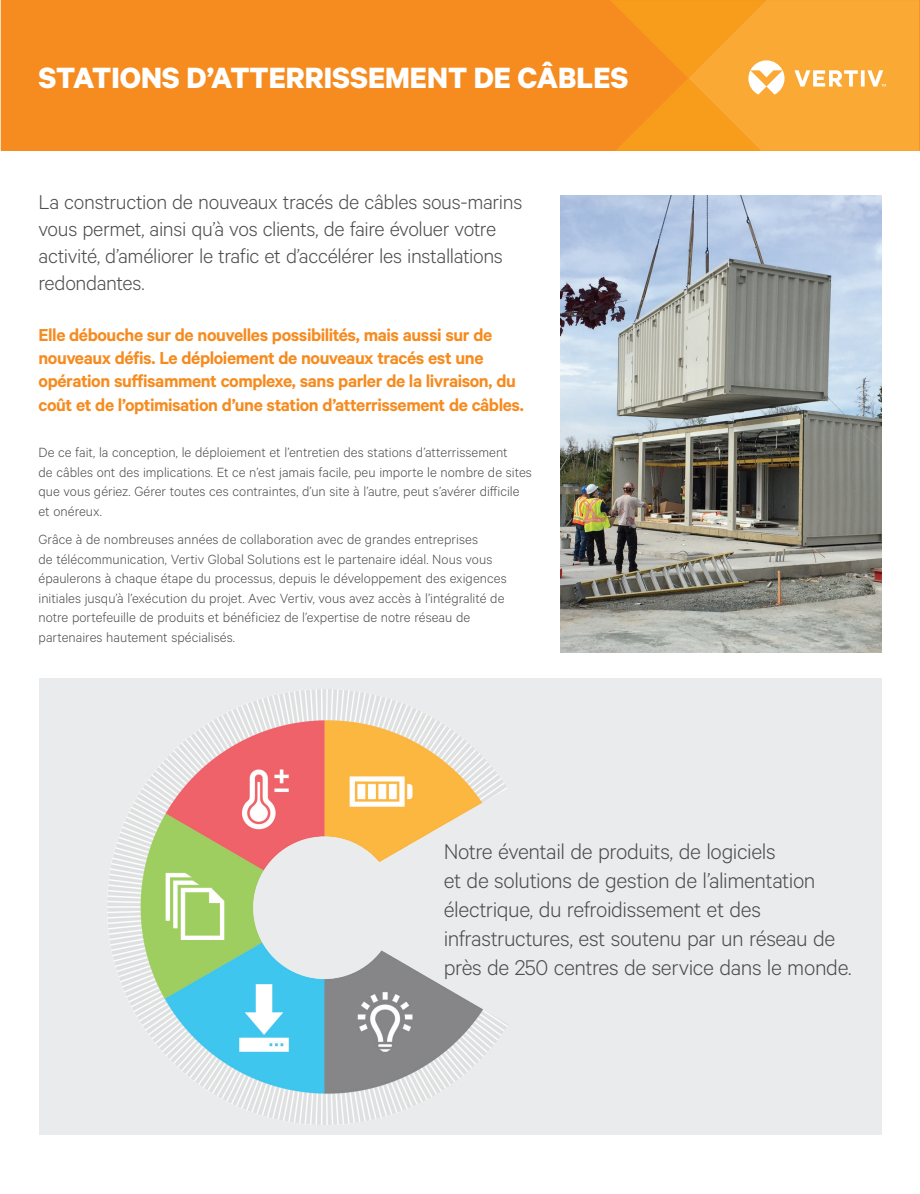
<style>
.page{position:relative;width:920px;height:1194px;background:#fff}
.page>*{position:absolute;margin:0;border:0;box-sizing:border-box;transform-origin:0 0}
.t1{font:700 33px "Calibre";color:#fff}
.t2{font:300 24px/28.8px "Calibre";letter-spacing:-.015em;color:#4b4c4d}
.t3{font:300 22.5px/27px "Calibre";letter-spacing:-.015em;color:#4b4c4d}
.t4{font:600 19.5px/23.4px "Calibre";letter-spacing:-.02em;color:#f68b1f}
.t5{font:300 15px/19.5px "Calibre";color:#4b4c4d}
</style>
<div class="page">
<div style="left:1px;top:0;width:608px;height:151px;background:#f68b1f"></div>
<div style="left:39px;top:678px;width:842px;height:456px;background:#eaebec"></div>
<img style="left:560px;top:196px;width:321px;height:456px">
<img style="left:107px;top:689px;width:401px;height:435px">
<svg style="left:609px;top:0;width:311px;height:151px;background:#f9a431"></svg>
<h1 class="t1" style="left:39px;top:58px;width:591px">STATIONS D’ATTERRISSEMENT DE CÂBLES</h1>
<h3 class="t3" style="left:39px;top:188px;width:485px">La construction de nouveaux tracés de câbles sous-marins vous permet, ainsi qu’à vos clients, de faire évoluer votre activité, d’améliorer le trafic et d’accélérer les installations redondantes.</h3>
<p class="t4" style="left:39px;top:322px;width:487px">Elle débouche sur de nouvelles possibilités, mais aussi sur de nouveaux défis. Le déploiement de nouveaux tracés est une opération suffisamment complexe, sans parler de la livraison, du coût et de l’optimisation d’une station d’atterrissement de câbles.</p>
<p class="t5" style="left:39px;top:442px;width:495px">De ce fait, la conception, le déploiement et l’entretien des stations d’atterrissement<br>de câbles ont des implications. Et ce n’est jamais facile, peu importe le nombre de sites que vous gériez. Gérer toutes ces contraintes, d’un site à l’autre, peut s’avérer difficile et onéreux.</p>
<p class="t5" style="left:39px;top:529px;width:469px">Grâce à de nombreuses années de collaboration avec de grandes entreprises<br>de télécommunication, Vertiv Global Solutions est le partenaire idéal. Nous vous épaulerons à chaque étape du processus, depuis le développement des exigences initiales jusqu’à l’exécution du projet. Avec Vertiv, vous avez accès à l’intégralité de notre portefeuille de produits et bénéficiez de l’expertise de notre réseau de partenaires hautement spécialisés.</p>
<h2 class="t2" style="left:443px;top:836px;width:409px">Notre éventail de produits, de logiciels<br>et de solutions de gestion de l’alimentation électrique, du refroidissement et des infrastructures, est soutenu par un réseau de près de 250 centres de service dans le monde.</h2>
</div>
